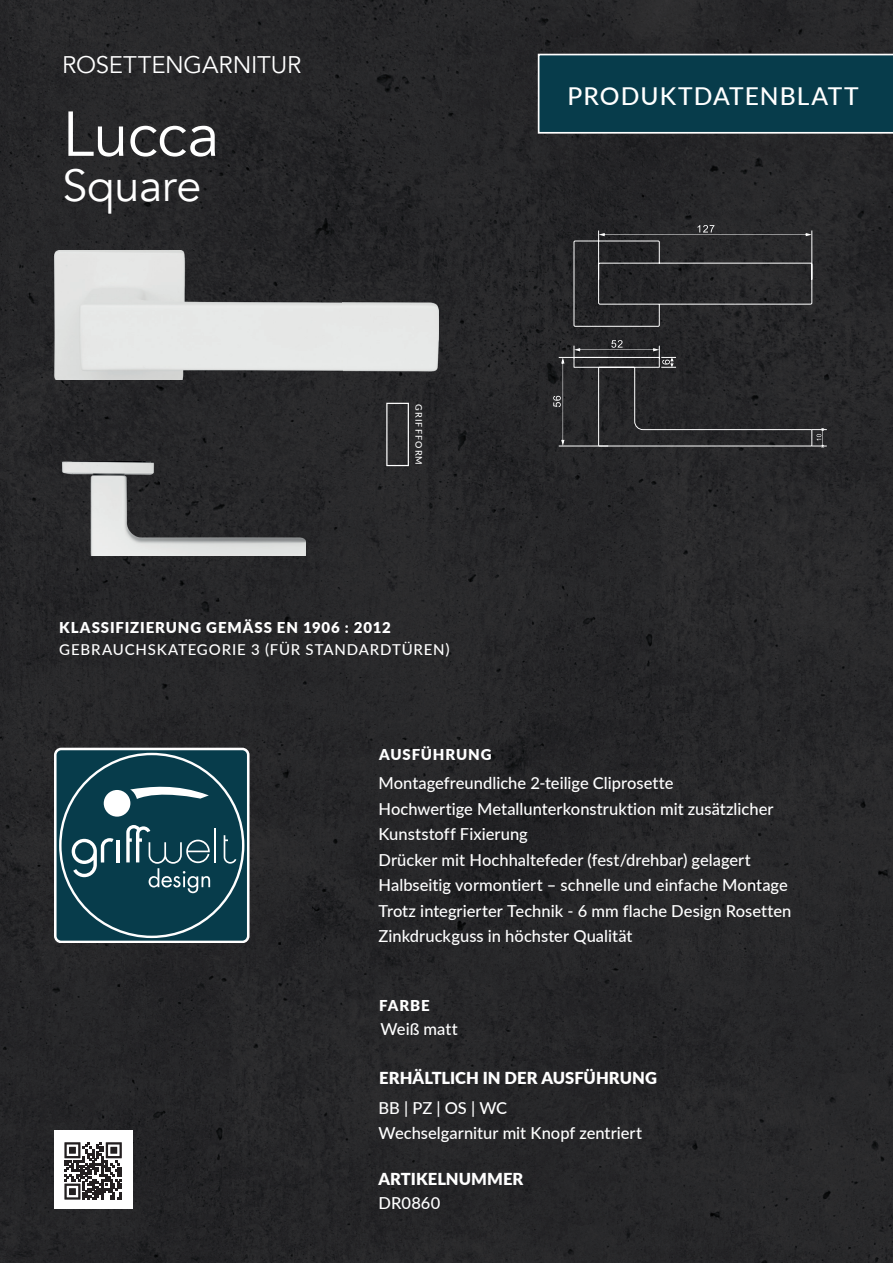
<style>
.page{position:relative;width:893px;height:1263px;background:#262729}
.page>*{position:absolute;margin:0;border:0;box-sizing:border-box;transform-origin:0 0}
.t1{font:62.7px "Avenir";letter-spacing:-.01em;color:#fff}
.t2{font:45px "Avenir";letter-spacing:-.01em;color:#fff}
.t3{font:500 24.6px "Lato";letter-spacing:.045em;color:#fff}
.t4{font:24px "Avenir";letter-spacing:-.01em;color:#fff}
.t5{font:500 16.5px/25.5px "Lato";color:#fff}
.t6{font:900 16.5px "Lato";letter-spacing:.005em;color:#fff}
.t7{font:900 15px "Lato";letter-spacing:.06em;color:#fff}
.t8{font:500 15px "Lato";letter-spacing:.055em;color:#fff}
.t9{font:500 9.15px "Lato";letter-spacing:.125em;color:#fff}
</style>
<div class="page">
<div style="left:538px;top:54px;width:355px;height:80px;background:#073c4b"></div>
<div style="left:55px;top:749px;width:193px;height:193px;background:#073c4b;border-radius:6px"></div>
<div style="left:54px;top:748px;width:196px;height:194px;border:3px solid #fff;border-radius:6px"></div>
<hr style="left:215px;top:828px;width:1px;height:34px;background:#fff">
<hr style="left:116px;top:840px;width:4px;height:22px;background:#fff">
<div style="left:104px;top:790px;width:26px;height:27px;background:#fff;border-radius:50%"></div>
<svg style="left:130px;top:786px;width:79px;height:13px"></svg>
<svg style="left:224px;top:835px;width:12px;height:29px"></svg>
<svg style="left:72px;top:838px;width:42px;height:39px"></svg>
<svg style="left:126px;top:825px;width:84px;height:68px"></svg>
<div style="left:386px;top:403px;width:23px;height:63px;border:1px solid #fff"></div>
<svg style="left:573px;top:225px;width:239px;height:102px;background:#2e2e30"></svg>
<hr style="left:559px;top:446px;width:49px;height:1px;background:#fff">
<hr style="left:559px;top:357px;width:49px;height:1px;background:#fff">
<svg style="left:553px;top:357px;width:11px;height:89px"></svg>
<svg style="left:573px;top:340px;width:254px;height:107px;background:#2c2c2e"></svg>
<div style="left:54px;top:1131px;width:78px;height:78px;background:#fff"></div>
<svg style="left:64px;top:1142px;width:58px;height:57px"></svg>
<img style="left:54px;top:251px;width:385px;height:129px">
<img style="left:62px;top:462px;width:244px;height:94px">
<h3 class="t4" style="left:62px;top:50px;width:241px">ROSETTENGARNITUR</h3>
<h1 class="t1" style="left:62px;top:97px;width:159px">Lucca</h1>
<h2 class="t2" style="left:62px;top:159px;width:140px">Square</h2>
<p class="t9" style="left:425px;top:404px;width:63px;rotate:90deg">GRIFFFORM</p>
<p class="t7" style="left:59px;top:616px;width:333px">KLASSIFIZIERUNG GEMÄSS EN 1906 : 2012</p>
<p class="t8" style="left:59px;top:639px;width:392px">GEBRAUCHSKATEGORIE 3 (FÜR STANDARDTÜREN)</p>
<p class="t7" style="left:379px;top:743px;width:114px">AUSFÜHRUNG</p>
<h3 class="t3" style="left:568px;top:78px;width:293px">PRODUKTDATENBLATT</h3>
<p class="t5" style="left:378px;top:770px;width:414px">Montagefreundliche 2-teilige Cliprosette<br>Hochwertige Metallunterkonstruktion mit zusätzlicher Kunststoff Fixierung<br>Drücker mit Hochhaltefeder (fest/drehbar) gelagert Halbseitig vormontiert – schnelle und einfache Montage Trotz integrierter Technik - 6 mm flache Design Rosetten Zinkdruckguss in höchster Qualität</p>
<p class="t7" style="left:379px;top:994px;width:52px">FARBE</p>
<p class="t5" style="left:380px;top:1016px;width:79px">Weiß matt</p>
<p class="t6" style="left:379px;top:1066px;width:279px">ERHÄLTLICH IN DER AUSFÜHRUNG</p>
<p class="t5" style="left:378px;top:1094px;width:265px">BB | PZ | OS | WC<br>Wechselgarnitur mit Knopf zentriert</p>
<p class="t6" style="left:378px;top:1166px;width:147px">ARTIKELNUMMER</p>
<p class="t5" style="left:378px;top:1189px;width:63px">DR0860</p>
</div>
